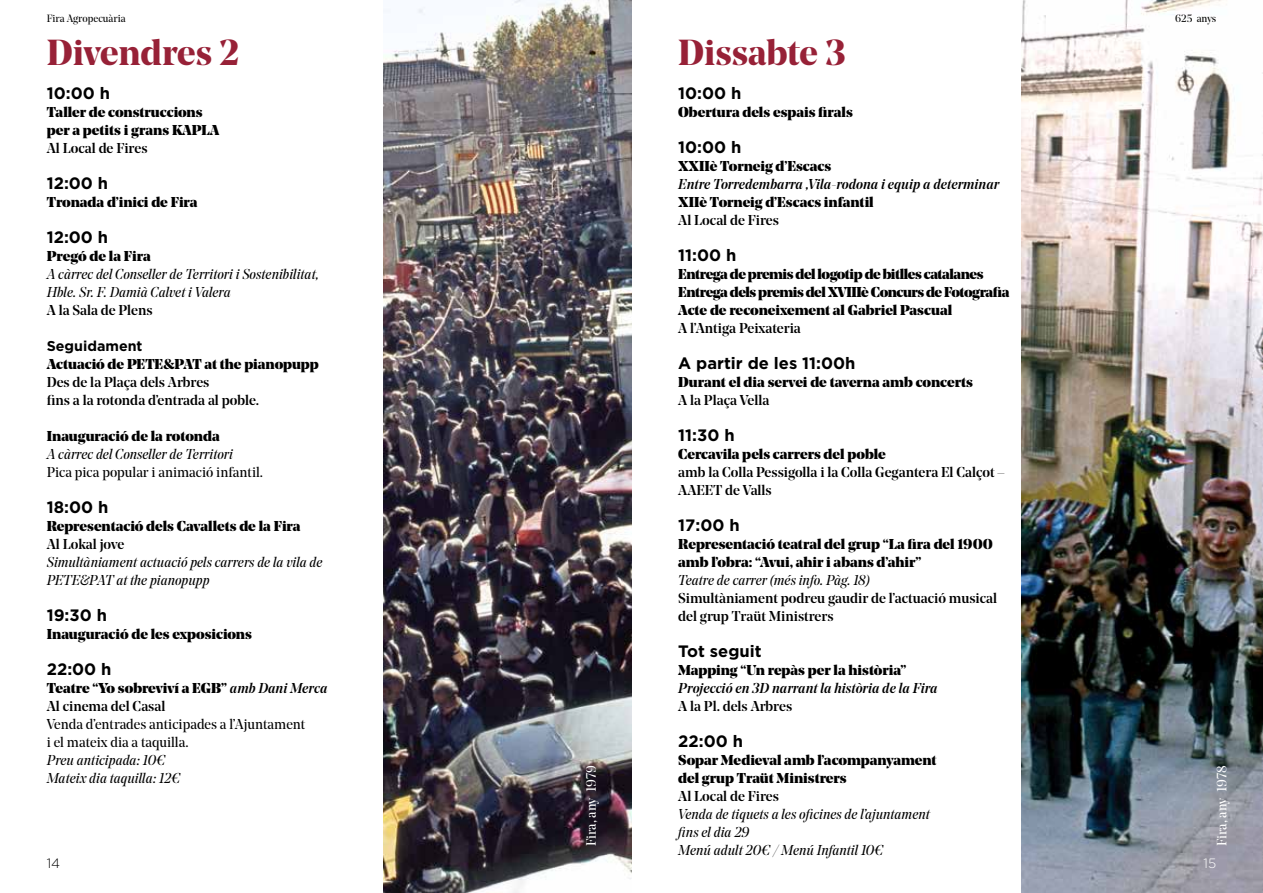
<style>
.page{position:relative;width:1263px;height:893px;background:#fff}
.page>*{position:absolute;margin:0;border:0;box-sizing:border-box;transform-origin:0 0}
.t1{font:700 36px "Noe Display";color:#972137}
.t2{font:700 16.5px "Gotham";color:#000}
.t3{font:900 14.25px/18px "Noe Display";color:#000}
.t4{font:italic 14.25px/18px "Noe Display";color:#000}
.t5{font:500 14.25px/18px "Noe Display";color:#000}
.t6{font:900 14.25px/18px "Noe Display";letter-spacing:-.03em;color:#000}
.t7{font:14.25px/18px "Noe Display";color:#000}
.t8{font:italic 500 14.25px "Noe Display";color:#000}
.t9{font:700 14.25px "Gotham";color:#000}
.t10{font:13.5px "Noe Display";letter-spacing:-.005em;color:#fff}
.t11{font:300 13.5px "Gotham";color:#000}
.t12{font:300 13.5px "Gotham";color:#fff}
.t13{font:10.5px "Noe Display";color:#000}
.s1{font-weight:500;font-style:italic}
.s2{font-weight:500}
</style>
<div class="page">
<img style="left:1022px;top:0;width:241px;height:893px">
<img style="left:384px;top:0;width:247px;height:893px">
<p class="t13" style="left:47px;top:11px;width:80px">Fira Agropecuària</p>
<h1 class="t1" style="left:47px;top:29px;width:194px">Divendres 2</h1>
<h1 class="t1" style="left:678px;top:29px;width:169px">Dissabte 3</h1>
<p class="t13" style="left:1175px;top:11px;width:42px">625 anys</p>
<p class="t2" style="left:47px;top:84px;width:65px">10:00 h</p>
<p class="t3" style="left:47px;top:103px;width:174px">Taller de construccions per a petits i grans KAPLA</p>
<p class="t5" style="left:47px;top:139px;width:102px">Al Local de Fires</p>
<p class="t2" style="left:47px;top:174px;width:63px">12:00 h</p>
<p class="t3" style="left:47px;top:193px;width:152px">Tronada d’inici de Fira</p>
<p class="t2" style="left:47px;top:228px;width:63px">12:00 h</p>
<p class="t3" style="left:47px;top:247px;width:105px">Pregó de la Fira</p>
<p class="t4" style="left:47px;top:265px;width:274px">A càrrec del Conseller de Territori i Sostenibilitat,<br>Hble. Sr. F. Damià Calvet i Valera</p>
<p class="t5" style="left:47px;top:301px;width:107px">A la Sala de Plens</p>
<p class="t9" style="left:47px;top:338px;width:97px">Seguidament</p>
<p class="t3" style="left:47px;top:355px;width:273px">Actuació de PETE&amp;PAT at the pianopupp</p>
<p class="t5" style="left:47px;top:373px;width:214px">Des de la Plaça dels Arbres<br>fins a la rotonda d’entrada al poble.</p>
<p class="t3" style="left:47px;top:427px;width:174px">Inauguració de la rotonda</p>
<p class="t4" style="left:47px;top:445px;width:188px">A càrrec del Conseller de Territori</p>
<p class="t7" style="left:47px;top:463px;width:218px">Pica pica popular i animació infantil.</p>
<p class="t2" style="left:47px;top:498px;width:63px">18:00 h</p>
<p class="t3" style="left:47px;top:517px;width:255px">Representació dels Cavallets de la Fira</p>
<p class="t5" style="left:47px;top:535px;width:79px">Al Lokal jove</p>
<p class="t4" style="left:47px;top:553px;width:277px">Simultàniament actuació pels carrers de la vila de<br>PETE&amp;PAT at the pianopupp</p>
<p class="t2" style="left:47px;top:606px;width:62px">19:30 h</p>
<p class="t3" style="left:47px;top:625px;width:207px">Inauguració de les exposicions</p>
<p class="t2" style="left:47px;top:660px;width:66px">22:00 h</p>
<p class="t3" style="left:47px;top:679px;width:282px">Teatre “Yo sobreviví a EGB” <span class="s1">amb Dani Merca<br></span><span class="s2">Al cinema del Casal</span></p>
<p class="t7" style="left:47px;top:715px;width:260px">Venda d’entrades anticipades a l’Ajuntament i el mateix dia a taquilla.</p>
<p class="t4" style="left:47px;top:751px;width:135px">Preu anticipada: 10€<br>Mateix dia taquilla: 12€</p>
<p class="t2" style="left:678px;top:84px;width:65px">10:00 h</p>
<p class="t3" style="left:678px;top:103px;width:176px">Obertura dels espais firals</p>
<p class="t2" style="left:678px;top:138px;width:65px">10:00 h</p>
<p class="t3" style="left:678px;top:157px;width:155px">XXIIè Torneig d’Escacs</p>
<p class="t8" style="left:678px;top:175px;width:323px">Entre Torredembarra ,Vila-rodona i equip a determinar</p>
<p class="t3" style="left:678px;top:193px;width:197px">XIIè Torneig d’Escacs infantil</p>
<p class="t5" style="left:678px;top:211px;width:102px">Al Local de Fires</p>
<p class="t2" style="left:678px;top:246px;width:60px">11:00 h</p>
<p class="t6" style="left:678px;top:265px;width:333px">Entrega de premis del logotip de bitlles catalanes<br>Entrega dels premis del XVIIIè Concurs de Fotografia<br>Acte de reconeixement al Gabriel Pascual</p>
<p class="t5" style="left:678px;top:319px;width:124px">A l’Antiga Peixateria</p>
<p class="t2" style="left:678px;top:354px;width:179px">A partir de les 11:00h</p>
<p class="t3" style="left:678px;top:373px;width:296px">Durant el dia servei de taverna amb concerts</p>
<p class="t5" style="left:678px;top:391px;width:93px">A la Plaça Vella</p>
<p class="t2" style="left:678px;top:426px;width:58px">11:30 h</p>
<p class="t3" style="left:678px;top:445px;width:209px">Cercavila pels carrers del poble</p>
<p class="t5" style="left:678px;top:463px;width:328px">amb la Colla Pessigolla i la Colla Gegantera El Calçot –<br>AAEET de Valls</p>
<p class="t2" style="left:678px;top:516px;width:63px">17:00 h</p>
<p class="t3" style="left:678px;top:535px;width:316px">Representació teatral del grup “La fira del 1900 amb l’obra: “Avui, ahir i abans d’ahir”</p>
<p class="t4" style="left:678px;top:571px;width:193px">Teatre de carrer (més info. Pàg. 18)</p>
<p class="t5" style="left:678px;top:589px;width:320px">Simultàniament podreu gaudir de l’actuació musical del grup Traüt Ministrers</p>
<p class="t2" style="left:678px;top:642px;width:85px">Tot seguit</p>
<p class="t3" style="left:678px;top:661px;width:230px">Mapping “Un repàs per la història”</p>
<p class="t8" style="left:678px;top:679px;width:261px">Projecció en 3D narrant la història de la Fira</p>
<p class="t5" style="left:678px;top:697px;width:115px">A la Pl. dels Arbres</p>
<p class="t2" style="left:678px;top:732px;width:66px">22:00 h</p>
<p class="t3" style="left:678px;top:751px;width:260px">Sopar Medieval amb l’acompanyament del grup Traüt Ministrers</p>
<p class="t5" style="left:678px;top:787px;width:102px">Al Local de Fires</p>
<p class="t4" style="left:678px;top:805px;width:253px">Venda de tiquets a les oficines de l’ajuntament fins el dia 29<br>Menú adult 20€ / Menú Infantil 10€</p>
<p class="t10" style="left:583px;top:846px;width:82px;rotate:-90deg">Fira, any 1979</p>
<p class="t10" style="left:1213px;top:846px;width:82px;rotate:-90deg">Fira, any 1978</p>
<p class="t11" style="left:47px;top:855px;width:15px">14</p>
<p class="t12" style="left:1203px;top:855px;width:14px">15</p>
</div>
